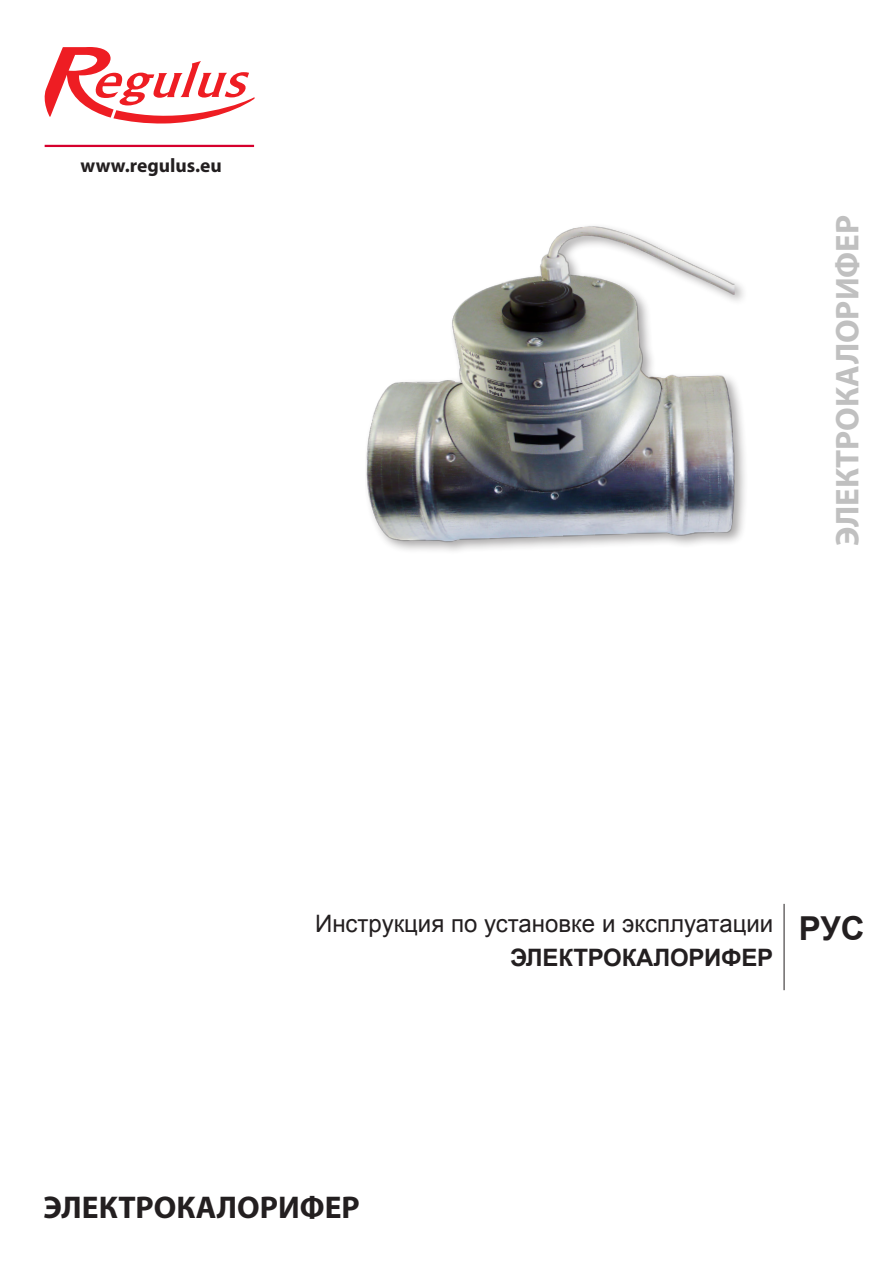
<style>
.page{position:relative;width:893px;height:1263px;background:#fff}
.page>*{position:absolute;margin:0;border:0;box-sizing:border-box;transform-origin:0 0}
.t1{font:700 33px "Myriad Pro";color:#c0c0c0}
.t2{font:700 33px "Arial";color:#231f20}
.t3{font:700 31.5px "Myriad Pro";color:#231f20}
.t4{font:24px "Arial";color:#231f20}
.t5{font:700 24px "Arial";letter-spacing:-.01em;color:#231f20}
.t6{font:700 19.5px "Myriad Pro";color:#231f20}
</style>
<div class="page">
<div style="left:366px;top:223px;width:382px;height:332px;background:#231f20;opacity:.4"></div>
<img style="left:366px;top:223px;width:374px;height:323px">
<svg style="left:45px;top:47px;width:209px;height:77px"></svg>
<hr style="left:45px;top:145px;width:209px;height:2px;background:#d6002d">
<hr style="left:784px;top:904px;width:1px;height:86px;background:#231f20">
<p class="t6" style="left:81px;top:152px;width:143px">www.regulus.eu</p>
<p class="t1" style="left:826px;top:546px;width:333px;rotate:-90deg">ЭЛЕКТРОКАЛОРИФЕР</p>
<p class="t4" style="left:315px;top:907px;width:460px">Инструкция по установке и эксплуатации</p>
<p class="t2" style="left:799px;top:906px;width:67px">РУС</p>
<p class="t5" style="left:510px;top:941px;width:265px">ЭЛЕКТРОКАЛОРИФЕР</p>
<p class="t3" style="left:44px;top:1186px;width:318px">ЭЛЕКТРОКАЛОРИФЕР</p>
</div>
